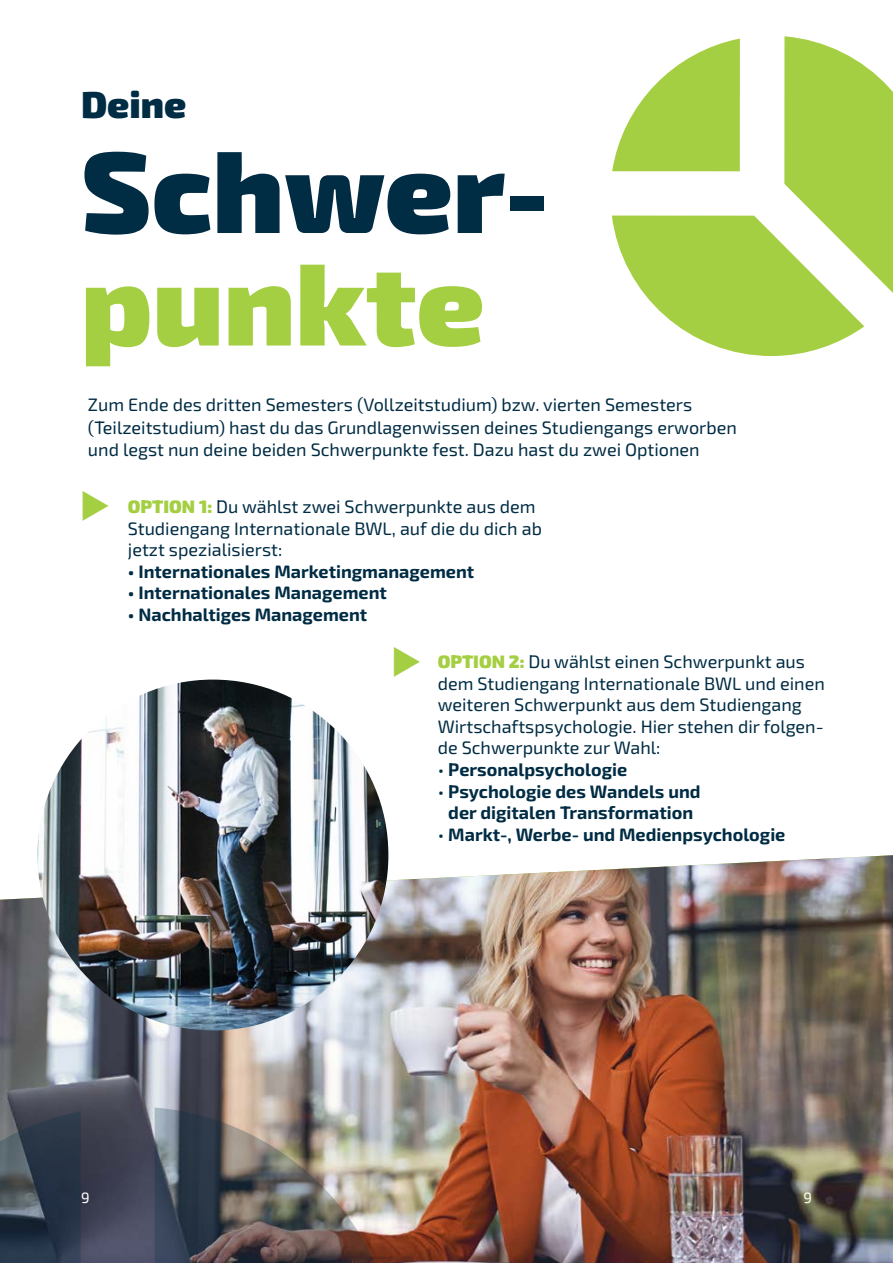
<style>
.page{position:relative;width:893px;height:1263px;background:#fff}
.page>*{position:absolute;margin:0;border:0;box-sizing:border-box;transform-origin:0 0}
.t1{font:900 115.5px "Exo 2";color:#002c44}
.t2{font:900 115.5px "Exo 2";color:#a5cf42}
.t3{font:900 37.5px "Exo 2";color:#002c44}
.t4{font:18px/21.6px "Exo 2";color:#002c44}
.t5{font:700 18px/21.6px "Exo 2";color:#002c44;text-align:center}
.t6{font:15px "Exo 2";color:#fff}
.s1{color:#fff}
.s2{font-weight:900;color:#a5cf42}
.s3{font-weight:400}
</style>
<div class="page">
<img style="left:0;top:855px;width:893px;height:408px">
<img style="left:38px;top:680px;width:350px;height:350px;border-radius:175px">
<svg style="left:0;top:1111px;width:81px;height:152px;background:#34404f"></svg>
<img style="left:155px;top:1107px;width:244px;height:156px">
<svg style="left:612px;top:36px;width:281px;height:320px"></svg>
<h2 class="t3" style="left:81px;top:79px;width:107px">Deine</h2>
<h1 class="t1" style="left:81px;top:112px;width:469px">Schwer-</h1>
<h1 class="t2" style="left:81px;top:224px;width:405px">punkte</h1>
<p class="t4" style="left:88px;top:393px;width:650px;line-height:22.5px">Zum Ende des dritten Semesters (Vollzeitstudium) bzw. vierten Semesters (Teilzeitstudium) hast du das Grundlagenwissen deines Studiengangs erworben und legst nun deine beiden Schwerpunkte fest. Dazu hast du zwei Optionen<span class="s1">.</span></p>
<p class="t4" style="left:128px;top:495px;width:416px"><span class="s2">OPTION 1:</span> Du wählst zwei Schwerpunkte aus dem<br>Studiengang Internationale BWL, auf die du dich ab jetzt spezialisierst:</p>
<p class="t5" style="left:128px;top:560px;width:348px">• Internationales Marketingmanagement</p>
<p class="t5" style="left:128px;top:582px;width:261px">• Internationales Management</p>
<p class="t5" style="left:128px;top:603px;width:241px">• Nachhaltiges Management</p>
<p class="t4" style="left:438px;top:650px;width:389px"><span class="s2">OPTION 2:</span> Du wählst einen Schwerpunkt aus dem Studiengang Internationale BWL und einen weiteren Schwerpunkt aus dem Studiengang Wirtschaftspsychologie. Hier stehen dir folgen&shy;de Schwerpunkte zur Wahl:</p>
<p class="t5" style="left:438px;top:758px;width:191px"><span class="s3">•</span> Personalpsychologie</p>
<p class="t5" style="left:438px;top:780px;width:264px"><span class="s3">•</span> Psychologie des Wandels und der digitalen Transformation</p>
<p class="t5" style="left:438px;top:823px;width:349px"><span class="s3">•</span> Markt-, Werbe- und Medienpsychologie</p>
<p class="t6" style="left:81px;top:1187px;width:10px">9</p>
<p class="t6" style="left:803px;top:1187px;width:10px">9</p>
</div>
